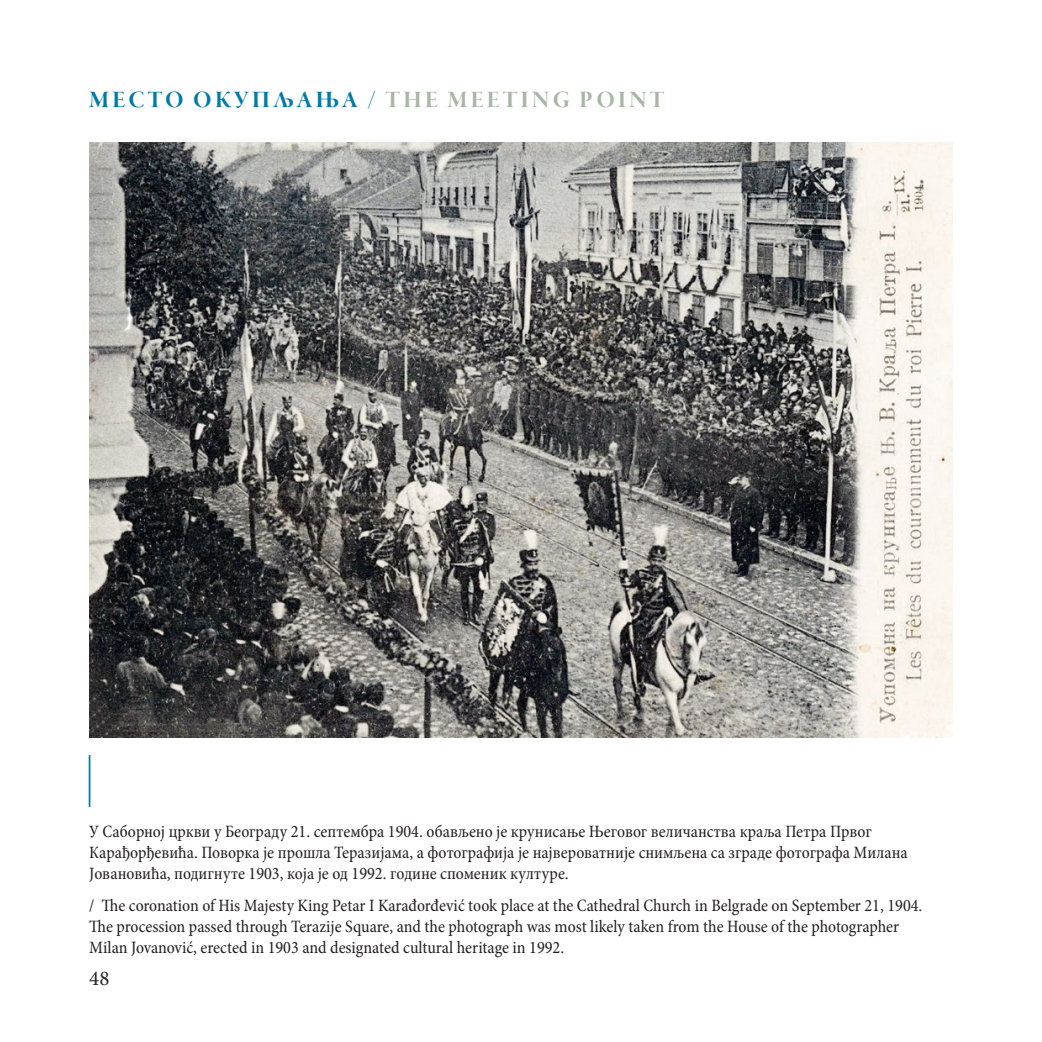
<style>
.page{position:relative;width:1042px;height:1042px;background:#fff}
.page>*{position:absolute;margin:0;border:0;box-sizing:border-box;transform-origin:0 0}
.t1{font:24.68px "Garamond Premr Pro Bd Disp";letter-spacing:.135em;color:#a9b6a6}
.t2{font:21px "Minion Pro";color:#231f20}
.t3{font:condensed 17.5px/21px "Minion Pro";color:#231f20}
.s1{color:#007aa6}
</style>
<div class="page">
<img style="left:89px;top:142px;width:863px;height:595px">
<hr style="left:89px;top:755px;width:1px;height:52px;background:#007aa6">
<h1 class="t1" style="left:89px;top:86px;width:577px"><span class="s1">МЕСТО ОКУПЉАЊА /</span> THE MEETING POINT</h1>
<p class="t3" style="left:89px;top:821px;width:820px">У Саборној цркви у Београду 21. септембра 1904. обављено је крунисање Његовог величанства краља Петра Првог<br>Карађорђевића. Поворка је прошла Теразијама, а фотографија је највероватније снимљена са зграде фотографа Милана<br>Јовановића, подигнуте 1903, која је од 1992. године споменик културе.</p>
<p class="t3" style="left:89px;top:895px;width:834px">/ The coronation of His Majesty King Petar I Karađorđević took place at the Cathedral Church in Belgrade on September 21, 1904.<br>The procession passed through Terazije Square, and the photograph was most likely taken from the House of the photographer<br>Milan Jovanović, erected in 1903 and designated cultural heritage in 1992.</p>
<p class="t2" style="left:89px;top:964px;width:22px">48</p>
</div>
